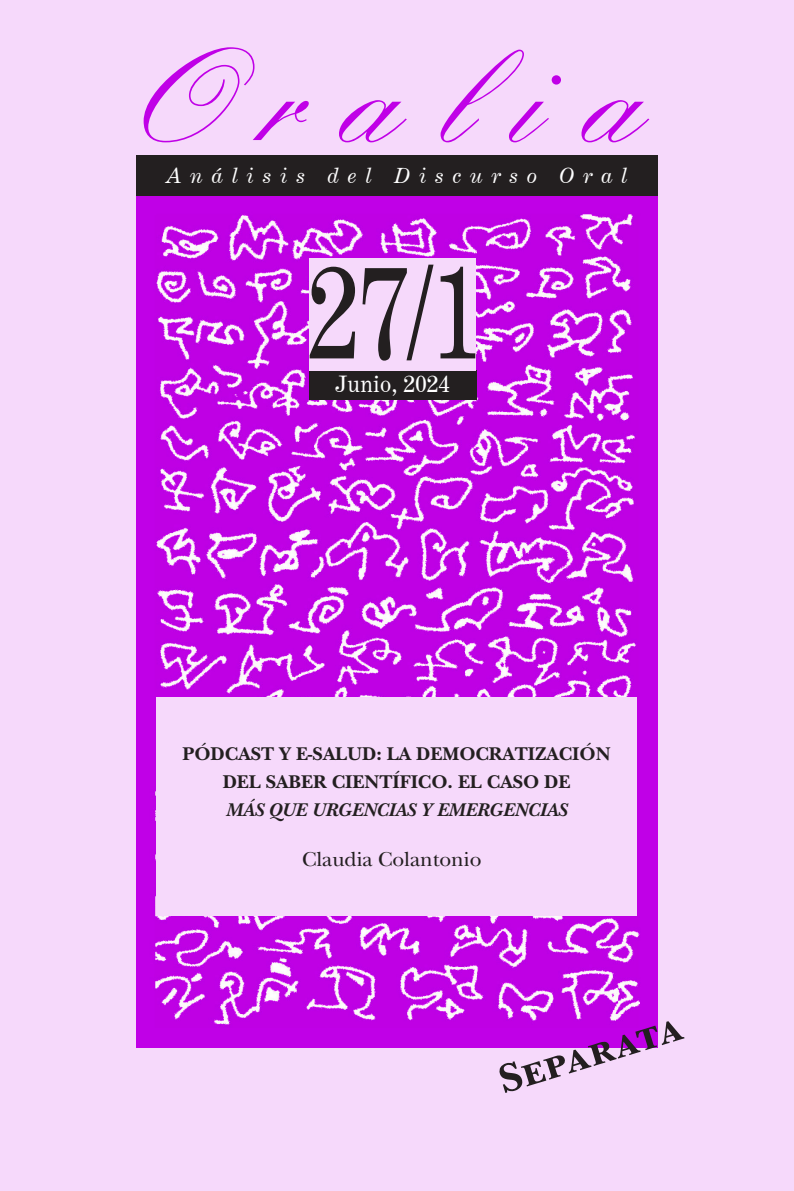
<style>
.page{position:relative;width:794px;height:1191px;background:#f6d9fb}
.page>*{position:absolute;margin:0;border:0;box-sizing:border-box;transform-origin:0 0}
.t1{font:500 129.5px "Kuenstler Script LT Std";letter-spacing:.29em;color:#c000e7}
.t2{font:129.5px "Century Expanded BT";color:#231f20;scale:.78 1}
.SEPARATA{font:700 42px "New Baskerville Std";color:#231f20}
.t3{font:22.75px "Century Expanded BT";letter-spacing:.02em;color:#fff}
.t4{font:italic 21px "Century Expanded BT";letter-spacing:.41em;color:#fff}
.AUTOR{font:21px "New Baskerville Std";color:#231f20}
.TITULO{font:700 19.25px/28px "New Baskerville Std";color:#231f20;text-align:center}
.s1{font-weight:700;font-size:115.5px}
.s2{font-style:italic}
</style>
<div class="page">
<img style="left:136px;top:196px;width:521px;height:851px">
<div style="left:136px;top:155px;width:521px;height:40px;background:#231f20"></div>
<div style="left:309px;top:370px;width:167px;height:29px;background:#231f20"></div>
<div style="left:156px;top:697px;width:480px;height:218px;background:#f6d9fb"></div>
<div style="left:309px;top:258px;width:166px;height:112px;background:#f6d9fb"></div>
<h1 class="t1" style="left:138px;top:21px;width:506px">Oralia</h1>
<p class="t4" style="left:166px;top:162px;width:462px">Análisis del Discurso Oral</p>
<h1 class="t2" style="left:309px;top:233px;width:225px">27<span class="s1">/</span>1</h1>
<p class="t3" style="left:335px;top:370px;width:116px">Junio, 2024</p>
<p class="TITULO" style="left:182px;top:740px;width:430px">PÓDCAST Y E-SALUD: LA DEMOCRATIZACIÓN<br>DEL SABER CIENTÍFICO. EL CASO DE<br><span class="s2">MÁS QUE URGENCIAS Y EMERGENCIAS</span></p>
<p class="AUTOR" style="left:302px;top:847px;width:181px">Claudia Colantonio</p>
<p class="SEPARATA" style="left:493px;top:1057px;width:191px;rotate:-17deg">Separata</p>
</div>
